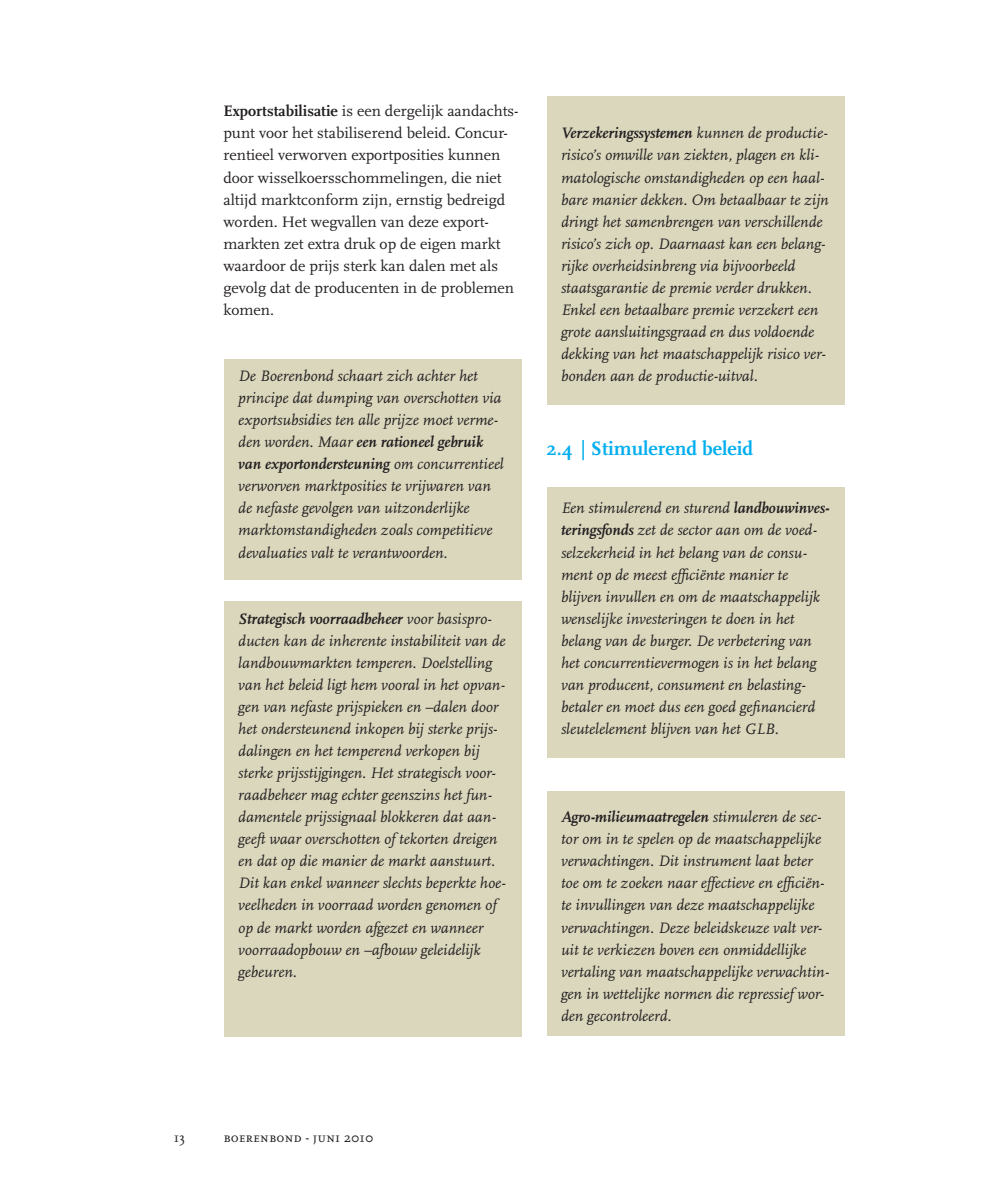
<style>
.page{position:relative;width:993px;height:1191px;background:#fff}
.page>*{position:absolute;margin:0;border:0;box-sizing:border-box;transform-origin:0 0}
.t1{font:700 20.12px "Scala";color:#00aeef}
.t2{font:italic 15.75px/22.1px "Scala";color:#231f20}
.t3{font:15.75px/22.1px "Scala";color:#231f20}
.t4{font:14px "Scala Caps";color:#231f20}
.t5{font:14px "Scala";color:#231f20}
.s1{font-weight:700}
</style>
<div class="page">
<div style="left:546px;top:487px;width:298px;height:270px;background:#dad7bd"></div>
<div style="left:546px;top:791px;width:298px;height:245px;background:#dad7bd"></div>
<div style="left:546px;top:96px;width:298px;height:308px;background:#dad7bd"></div>
<div style="left:224px;top:359px;width:297px;height:220px;background:#dad7bd"></div>
<div style="left:224px;top:601px;width:297px;height:436px;background:#dad7bd"></div>
<p class="t3" style="left:223px;top:100px;width:296px"><span class="s1">Exportstabilisatie</span> is een dergelijk aandachts&shy;punt voor het stabiliserend beleid. Concur&shy;rentieel verworven exportposities kunnen door wisselkoersschommelingen, die niet altijd marktconform zijn, ernstig bedreigd worden. Het wegvallen van deze export&shy;markten zet extra druk op de eigen markt waardoor de prijs sterk kan dalen met als gevolg dat de producenten in de problemen komen.</p>
<p class="t2" style="left:238px;top:365px;width:267px">De Boerenbond schaart zich achter het principe dat dumping van overschotten via exportsubsidies ten alle prijze moet verme&shy;den worden. Maar <span class="s1">een rationeel gebruik van exportondersteuning</span> om concurrentieel verworven marktposities te vrijwaren van de nefaste gevolgen van uitzonderlijke marktomstandigheden zoals competitieve devaluaties valt te verantwoorden.</p>
<p class="t2" style="left:238px;top:608px;width:268px"><span class="s1">Strategisch voorraadbeheer</span> voor basispro&shy;ducten kan de inherente instabiliteit van de landbouwmarkten temperen. Doelstelling van het beleid ligt hem vooral in het opvan&shy;gen van nefaste prijspieken en –dalen door het ondersteunend inkopen bij sterke prijs&shy;dalingen en het temperend verkopen bij sterke prijsstijgingen. Het strategisch voor&shy;raadbeheer mag echter geenszins het fun&shy;damentele prijssignaal blokkeren dat aan&shy;geeft waar overschotten of tekorten dreigen en dat op die manier de markt aanstuurt.<br>Dit kan enkel wanneer slechts beperkte hoe&shy;veelheden in voorraad worden genomen of op de markt worden afgezet en wanneer voorraadopbouw en –afbouw geleidelijk gebeuren.</p>
<p class="t2" style="left:561px;top:123px;width:269px"><span class="s1">Verzekeringssystemen</span> kunnen de productie&shy;risico’s omwille van ziekten, plagen en kli&shy;matologische omstandigheden op een haal&shy;bare manier dekken. Om betaalbaar te zijn dringt het samenbrengen van verschillende risico’s zich op. Daarnaast kan een belang&shy;rijke overheidsinbreng via bijvoorbeeld staatsgarantie de premie verder drukken.<br>Enkel een betaalbare premie verzekert een grote aansluitingsgraad en dus voldoende dekking van het maatschappelijk risico ver&shy;bonden aan de productie-uitval.</p>
<p class="t1" style="left:546px;top:437px;width:208px">2.4 | Stimulerend beleid</p>
<p class="t2" style="left:561px;top:498px;width:270px">Een stimulerend en sturend <span class="s1">landbouwinves&shy;teringsfonds</span> zet de sector aan om de voed&shy;selzekerheid in het belang van de consu&shy;ment op de meest efficiënte manier te blijven invullen en om de maatschappelijk wenselijke investeringen te doen in het belang van de burger. De verbetering van het concurrentievermogen is in het belang van producent, consument en belasting&shy;betaler en moet dus een goed gefinancierd sleutelelement blijven van het GLB.</p>
<p class="t2" style="left:561px;top:806px;width:269px"><span class="s1">Agro-milieumaatregelen</span> stimuleren de sec&shy;tor om in te spelen op de maatschappelijke verwachtingen. Dit instrument laat beter toe om te zoeken naar effectieve en efficiën&shy;te invullingen van deze maatschappelijke verwachtingen. Deze beleidskeuze valt ver&shy;uit te verkiezen boven een onmiddellijke vertaling van maatschappelijke verwachtin&shy;gen in wettelijke normen die repressief wor&shy;den gecontroleerd.</p>
<p class="t5" style="left:174px;top:1129px;width:13px">13</p>
<p class="t4" style="left:223px;top:1129px;width:151px">boerenbond - juni 2010</p>
</div>
